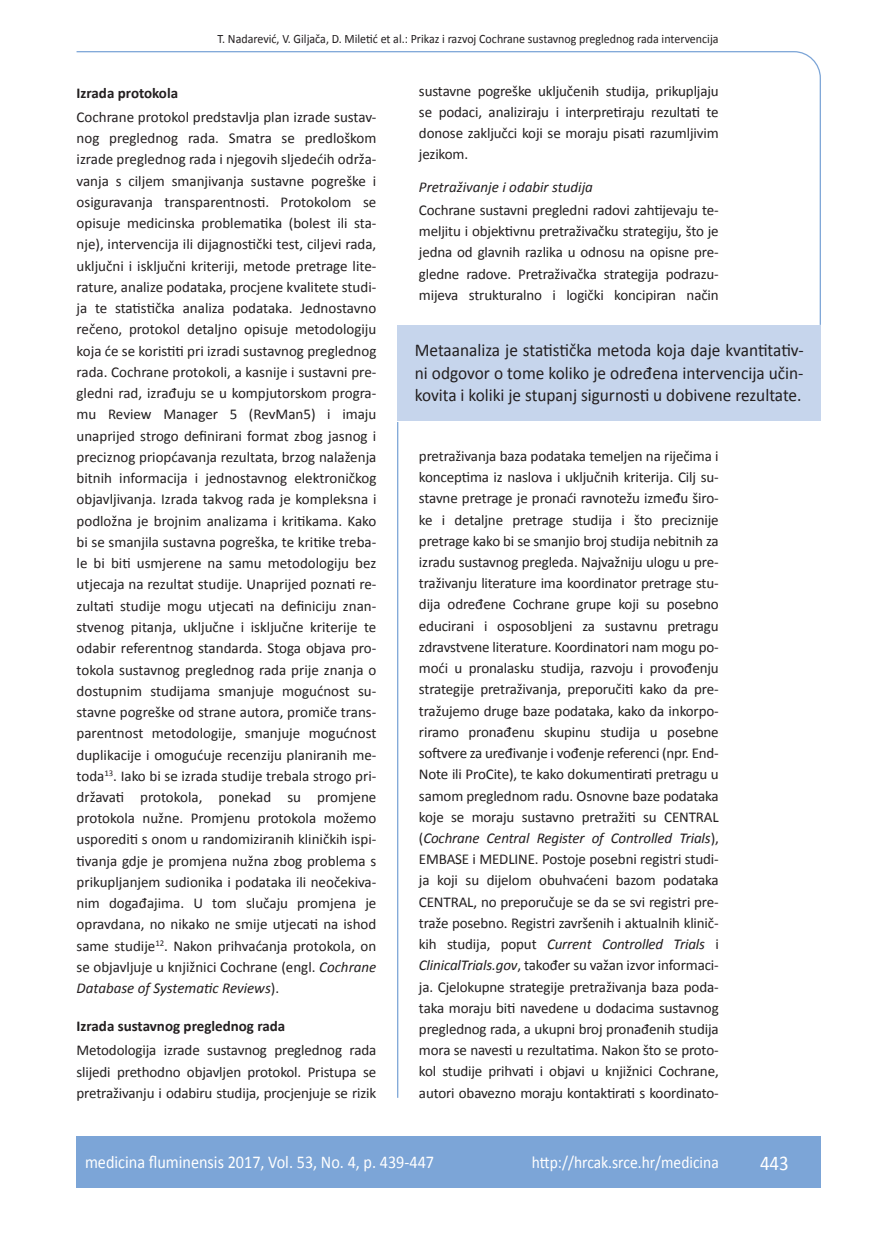
<style>
.page{position:relative;width:872px;height:1234px;background:#fff}
.page>*{position:absolute;margin:0;border:0;box-sizing:border-box;transform-origin:0 0}
.t1{font:21px "Calibri";color:#fff;scale:.9 1}
.t2{font:18px/22.5px "Calibri";color:#231f20;text-align:justify;scale:.96 1}
.t3{font:18px "Calibri";color:#fff;scale:.9 1}
.t4{font:17.25px "Calibri";color:#fff;scale:.9 1}
.t5{font:15px/21.3px "Calibri";letter-spacing:-.01em;color:#231f20;text-align:justify}
.t6{font:700 15px "Calibri";color:#231f20}
.t7{font:italic 15px "Calibri";color:#231f20}
.t8{font:12.75px "Calibri";color:#231f20;scale:.94 1}
.s1{font-style:italic}
</style>
<div class="page">
<svg style="left:76px;top:51px;width:745px;height:275px"></svg>
<hr style="left:397px;top:422px;width:1px;height:675px;background:#7ca5d7">
<div style="left:77px;top:1135px;width:744px;height:51px;background:#7ca5d7"></div>
<div style="left:398px;top:325px;width:422px;height:96px;background:#c6d5ec"></div>
<p class="t8" style="left:217px;top:30px;width:534px">T. Nadarević, V. Giljača, D. Miletić et al.: Prikaz i razvoj Cochrane sustavnog preglednog rada intervencija</p>
<p class="t6" style="left:77px;top:84px;width:103px">Izrada protokola</p>
<p class="t5" style="left:77px;top:105px;width:301px">Cochrane protokol predstavlja plan izrade sustav&shy;nog preglednog rada. Smatra se predloškom izrade preglednog rada i njegovih sljedećih održa&shy;vanja s ciljem smanjivanja sustavne pogreške i osiguravanja transparentnosti. Protokolom se opisuje medicinska problematika (bolest ili sta&shy;nje), intervencija ili dijagnostički test, ciljevi rada, uključni i isključni kriteriji, metode pretrage lite&shy;rature, analize podataka, procjene kvalitete studi&shy;ja te statistička analiza podataka. Jednostavno rečeno, protokol detaljno opisuje metodologiju koja će se koristiti pri izradi sustavnog preglednog rada. Cochrane protokoli, a kasnije i sustavni pre&shy;gledni rad, izrađuju se u kompjutorskom progra&shy;mu Review Manager 5 (RevMan5) i imaju unaprijed strogo definirani format zbog jasnog i preciznog priopćavanja rezultata, brzog nalaženja bitnih informacija i jednostavnog elektroničkog objavljivanja. Izrada takvog rada je kompleksna i podložna je brojnim analizama i kritikama. Kako bi se smanjila sustavna pogreška, te kritike treba&shy;le bi biti usmjerene na samu metodologiju bez utjecaja na rezultat studije. Unaprijed poznati re&shy;zultati studije mogu utjecati na definiciju znan&shy;stvenog pitanja, uključne i isključne kriterije te odabir referentnog standarda. Stoga objava pro&shy;tokola sustavnog preglednog rada prije znanja o dostupnim studijama smanjuje mogućnost su&shy;stavne pogreške od strane autora, promiče trans&shy;parentnost metodologije, smanjuje mogućnost duplikacije i omogućuje recenziju planiranih me&shy;toda<sup>13</sup>. Iako bi se izrada studije trebala strogo pri&shy;državati protokola, ponekad su promjene protokola nužne. Promjenu protokola možemo usporediti s onom u randomiziranih kliničkih ispi&shy;tivanja gdje je promjena nužna zbog problema s prikupljanjem sudionika i podataka ili neočekiva&shy;nim događajima. U tom slučaju promjena je opravdana, no nikako ne smije utjecati na ishod same studije<sup>12</sup>. Nakon prihvaćanja protokola, on se objavljuje u knjižnici Cochrane (engl. <span class="s1">Cochrane Database of Systematic Reviews</span>).</p>
<p class="t6" style="left:77px;top:1016px;width:210px">Izrada sustavnog preglednog rada</p>
<p class="t5" style="left:77px;top:1038px;width:301px">Metodologija izrade sustavnog preglednog rada slijedi prethodno objavljen protokol. Pristupa se pretraživanju i odabiru studija, procjenjuje se rizik</p>
<p class="t5" style="left:419px;top:80px;width:301px">sustavne pogreške uključenih studija, prikupljaju se podaci, analiziraju i interpretiraju rezultati te donose zaključci koji se moraju pisati razumljivim jezikom.</p>
<p class="t7" style="left:419px;top:177px;width:175px">Pretraživanje i odabir studija</p>
<p class="t5" style="left:419px;top:199px;width:301px">Cochrane sustavni pregledni radovi zahtijevaju te&shy;meljitu i objektivnu pretraživačku strategiju, što je jedna od glavnih razlika u odnosu na opisne pre&shy;gledne radove. Pretraživačka strategija podrazu&shy;mijeva strukturalno i logički koncipiran način</p>
<p class="t2" style="left:415px;top:338px;width:407px">Metaanaliza je statistička metoda koja daje kvantitativ&shy;ni odgovor o tome koliko je određena intervencija učin&shy;kovita i koliki je stupanj sigurnosti u dobivene rezultate.</p>
<p class="t5" style="left:419px;top:444px;width:301px">pretraživanja baza podataka temeljen na riječima i konceptima iz naslova i uključnih kriterija. Cilj su&shy;stavne pretrage je pronaći ravnotežu između širo&shy;ke i detaljne pretrage studija i što preciznije pretrage kako bi se smanjio broj studija nebitnih za izradu sustavnog pregleda. Najvažniju ulogu u pre&shy;traživanju literature ima koordinator pretrage stu&shy;dija određene Cochrane grupe koji su posebno educirani i osposobljeni za sustavnu pretragu zdravstvene literature. Koordinatori nam mogu po&shy;moći u pronalasku studija, razvoju i provođenju strategije pretraživanja, preporučiti kako da pre&shy;tražujemo druge baze podataka, kako da inkorpo&shy;riramo pronađenu skupinu studija u posebne softvere za uređivanje i vođenje referenci (npr. End-Note ili ProCite), te kako dokumentirati pretragu u samom preglednom radu. Osnovne baze podataka koje se moraju sustavno pretražiti su CENTRAL (<span class="s1">Cochrane Central Register of Controlled Trials</span>), EMBASE i MEDLINE. Postoje posebni registri studi&shy;ja koji su dijelom obuhvaćeni bazom podataka CENTRAL, no preporučuje se da se svi registri pre&shy;traže posebno. Registri završenih i aktualnih klinič&shy;kih studija, poput <span class="s1">Current Controlled Trials</span> i <span class="s1">ClinicalTrials.gov</span>, također su važan izvor informaci&shy;ja. Cjelokupne strategije pretraživanja baza poda&shy;taka moraju biti navedene u dodacima sustavnog preglednog rada, a ukupni broj pronađenih studija mora se navesti u rezultatima. Nakon što se proto&shy;kol studije prihvati i objavi u knjižnici Cochrane, autori obavezno moraju kontaktirati s koordinato-</p>
<p class="t3" style="left:85px;top:1150px;width:389px">medicina fluminensis 2017, Vol. 53, No. 4, p. 439-447</p>
<p class="t4" style="left:532px;top:1151px;width:209px">http://hrcak.srce.hr/medicina</p>
<h1 class="t1" style="left:760px;top:1149px;width:33px">443</h1>
</div>
